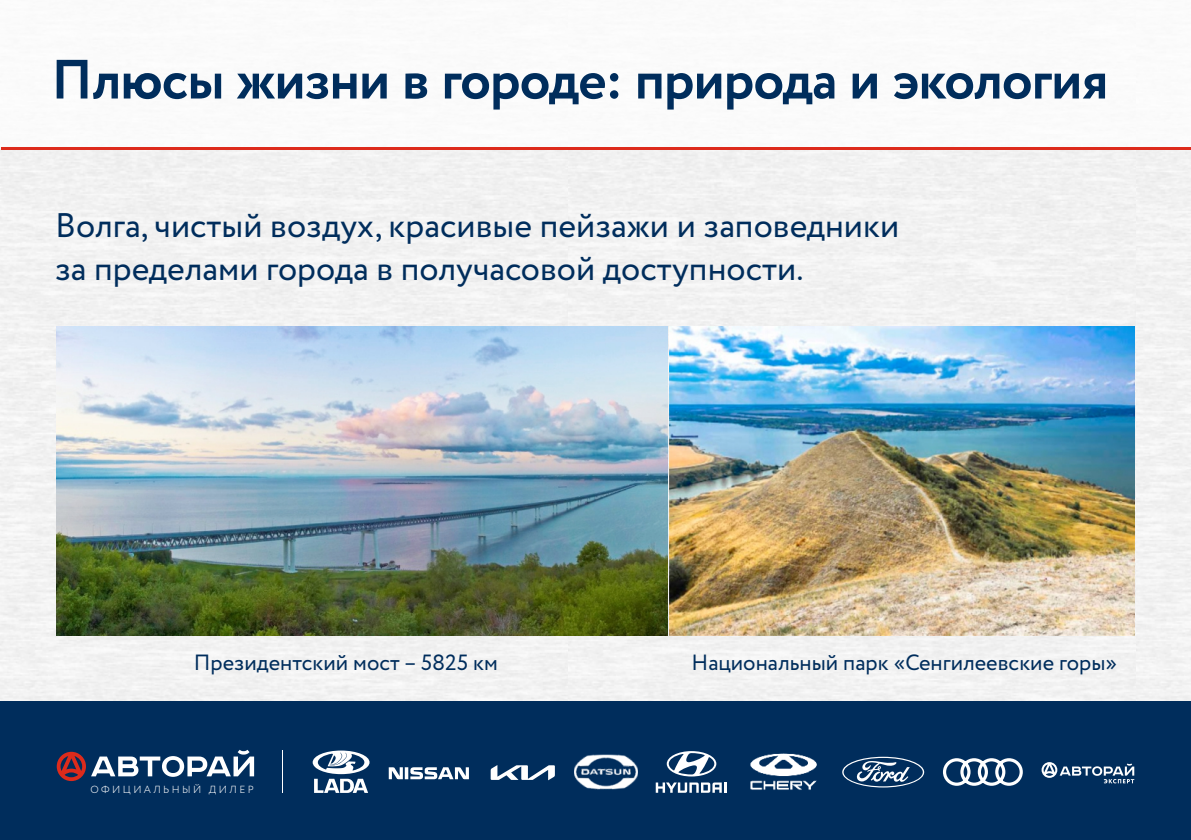
<style>
.page{position:relative;width:1191px;height:840px;background:#fff}
.page>*{position:absolute;margin:0;border:0;box-sizing:border-box;transform-origin:0 0}
.t1{font:700 55.2px "Circe";letter-spacing:-.02em;color:#002d5c}
.t2{font:34px/42.6px "Circe";color:#002d5c}
.t3{font:22px "Circe";color:#002d5c}
.t4{font:300 10.4px "Circe";letter-spacing:.235em;color:#fff}
</style>
<div class="page">
<img style="left:0;top:147px;width:1191px;height:693px">
<h1 class="t1" style="left:51px;top:42px;width:1058px">Плюсы жизни в городе: природа и экология</h1>
<p class="t2" style="left:55px;top:206px;width:845px">Волга, чистый воздух, красивые пейзажи и заповедники за пределами города в получасовой доступности.</p>
<p class="t3" style="left:194px;top:647px;width:305px">Президентский мост – 5825 км</p>
<p class="t3" style="left:691px;top:647px;width:427px">Национальный парк «Сенгилеевские горы»</p>
<p class="t4" style="left:90px;top:781px;width:165px">ОФИЦИАЛЬНЫЙ ДИЛЕР</p>
</div>
